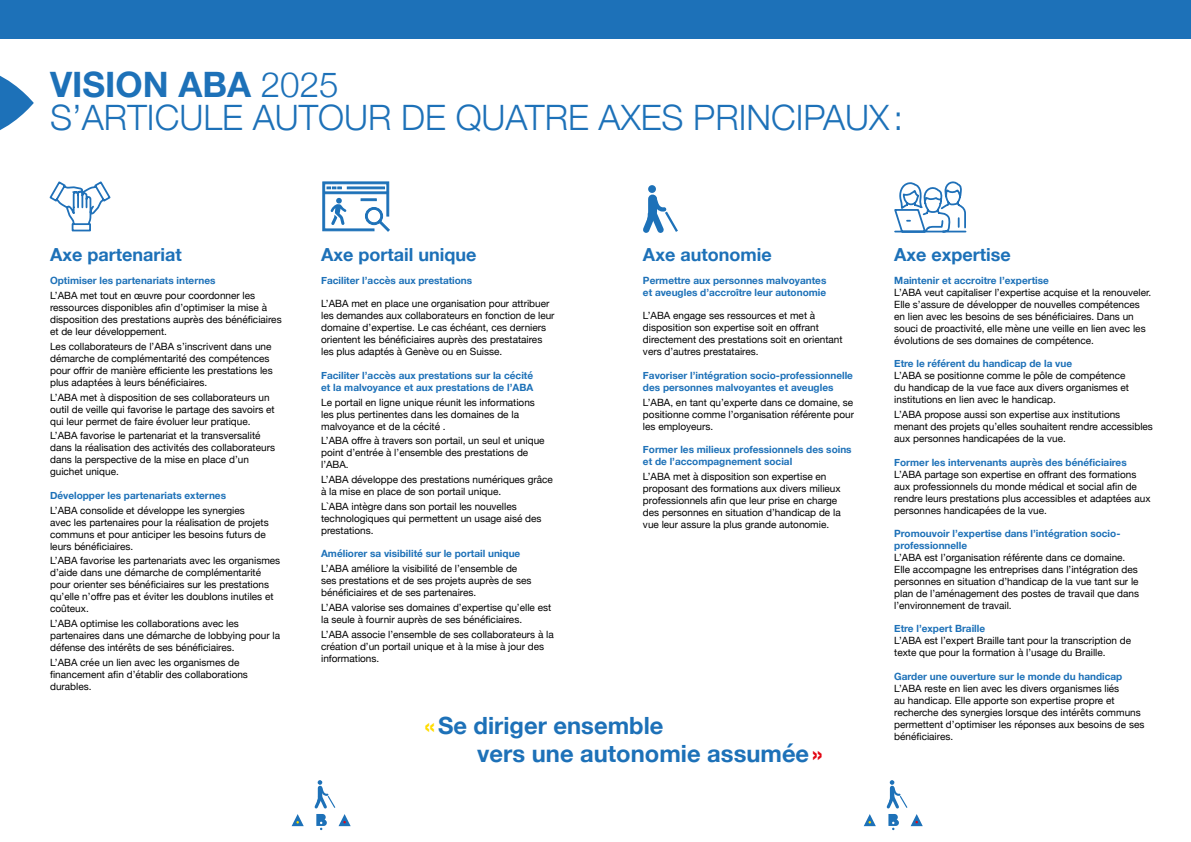
<style>
.page{position:relative;width:1191px;height:842px;background:#fff}
.page>*{position:absolute;margin:0;border:0;box-sizing:border-box;transform-origin:0 0}
.t1{font:300 35px/33.1px "Helvetica Neue";color:#1d71b8}
.t2{font:700 23.7px/28.5px "Helvetica Neue";color:#1d71b8}
.t3{font:700 18px "Helvetica Neue";color:#1d71b8}
.t4{font:10px/12px "Helvetica Neue";color:#000}
.t5{font:700 10px/12px "Helvetica Neue";color:#1d71b8}
.s1{font-weight:700}
.s2{color:#fd0}
.s3{color:#e30613}
</style>
<div class="page">
<svg style="left:0;top:75px;width:34px;height:55px"></svg>
<svg style="left:864px;top:814px;width:12px;height:12px"></svg>
<svg style="left:886px;top:780px;width:36px;height:50px"></svg>
<svg style="left:292px;top:814px;width:12px;height:12px"></svg>
<svg style="left:314px;top:780px;width:37px;height:50px"></svg>
<div style="left:0;top:0;width:1191px;height:38px;background:#1d71b8"></div>
<div style="left:648px;top:185px;width:8px;height:8px;background:#1d71b8;border-radius:4px"></div>
<svg style="left:643px;top:194px;width:35px;height:39px"></svg>
<svg style="left:894px;top:181px;width:73px;height:52px"></svg>
<svg style="left:49px;top:181px;width:62px;height:51px"></svg>
<svg style="left:322px;top:181px;width:68px;height:51px"></svg>
<h1 class="t1" style="left:50px;top:66px;width:854px"><span class="s1">VISION ABA</span> 2025<br>S’ARTICULE AUTOUR DE QUATRE AXES PRINCIPAUX:</h1>
<h3 class="t3" style="left:50px;top:240px;width:133px">Axe partenariat</h3>
<p class="t5" style="left:50px;top:275px;width:167px">Optimiser les partenariats internes</p>
<p class="t4" style="left:50px;top:290px;width:233px">L’ABA met tout en œuvre pour coordonner les ressources disponibles afin d’optimiser la mise à disposition des prestations auprès des bénéficiaires et de leur développement.</p>
<p class="t4" style="left:50px;top:341px;width:224px">Les collaborateurs de l’ABA s’inscrivent dans une démarche de complémentarité des compétences pour offrir de manière efficiente les prestations les plus adaptées à leurs bénéficiaires.</p>
<p class="t4" style="left:50px;top:392px;width:226px">L’ABA met à disposition de ses collaborateurs un outil de veille qui favorise le partage des savoirs et qui leur permet de faire évoluer leur pratique.</p>
<p class="t4" style="left:50px;top:430px;width:226px">L’ABA favorise le partenariat et la transversalité dans la réalisation des activités des collaborateurs dans la perspective de la mise en place d’un guichet unique.</p>
<p class="t5" style="left:50px;top:489px;width:177px">Développer les partenariats externes</p>
<p class="t4" style="left:50px;top:505px;width:220px">L’ABA consolide et développe les synergies<br>avec les partenaires pour la réalisation de projets communs et pour anticiper les besoins futurs de leurs bénéficiaires.</p>
<p class="t4" style="left:50px;top:555px;width:232px">L’ABA favorise les partenariats avec les organismes d’aide dans une démarche de complémentarité pour orienter ses bénéficiaires sur les prestations qu’elle n’offre pas et éviter les doublons inutiles et coûteux.</p>
<p class="t4" style="left:50px;top:618px;width:232px">L’ABA optimise les collaborations avec les partenaires dans une démarche de lobbying pour la défense des intérêts de ses bénéficiaires.</p>
<p class="t4" style="left:50px;top:657px;width:199px">L’ABA crée un lien avec les organismes de financement afin d’établir des collaborations durables.</p>
<h3 class="t3" style="left:321px;top:240px;width:157px">Axe portail unique</h3>
<p class="t5" style="left:321px;top:275px;width:153px">Faciliter l’accès aux prestations</p>
<p class="t4" style="left:321px;top:298px;width:235px">L’ABA met en place une organisation pour attribuer les demandes aux collaborateurs en fonction de leur domaine d’expertise. Le cas échéant, ces derniers orientent les bénéficiaires auprès des prestataires les plus adaptés à Genève ou en Suisse.</p>
<p class="t5" style="left:321px;top:369px;width:214px">Faciliter l’accès aux prestations sur la cécité et la malvoyance et aux prestations de l’ABA</p>
<p class="t4" style="left:321px;top:397px;width:215px">Le portail en ligne unique réunit les informations les plus pertinentes dans les domaines de la malvoyance et de la cécité .</p>
<p class="t4" style="left:321px;top:435px;width:225px">L’ABA offre à travers son portail, un seul et unique point d’entrée à l’ensemble des prestations de l’ABA.</p>
<p class="t4" style="left:321px;top:474px;width:233px">L’ABA développe des prestations numériques grâce à la mise en place de son portail unique.</p>
<p class="t4" style="left:321px;top:501px;width:222px">L`ABA intègre dans son portail les nouvelles technologiques qui permettent un usage aisé des prestations.</p>
<p class="t5" style="left:321px;top:548px;width:201px">Améliorer sa visibilité sur le portail unique</p>
<p class="t4" style="left:321px;top:563px;width:212px">L’ABA améliore la visibilité de l’ensemble de ses prestations et de ses projets auprès de ses bénéficiaires et de ses partenaires.</p>
<p class="t4" style="left:321px;top:602px;width:232px">L’ABA valorise ses domaines d’expertise qu’elle est la seule à fournir auprès de ses bénéficiaires.</p>
<p class="t4" style="left:321px;top:629px;width:234px">L’ABA associe l’ensemble de ses collaborateurs à la création d’un portail unique et à la mise à jour des informations.</p>
<h3 class="t3" style="left:643px;top:240px;width:130px">Axe autonomie</h3>
<p class="t5" style="left:643px;top:275px;width:185px">Permettre aux personnes malvoyantes et aveugles d’accroître leur autonomie</p>
<p class="t4" style="left:643px;top:310px;width:201px">L’ABA engage ses ressources et met à disposition son expertise soit en offrant directement des prestations soit en orientant vers d’autres prestataires.</p>
<p class="t5" style="left:643px;top:369px;width:211px">Favoriser l’intégration socio-professionnelle des personnes malvoyantes et aveugles</p>
<p class="t4" style="left:643px;top:397px;width:213px;text-align:justify">L’ABA, en tant qu’experte dans ce domaine, se positionne comme l’organisation référente pour les employeurs.</p>
<p class="t5" style="left:643px;top:444px;width:210px">Former les milieux professionnels des soins et de l’accompagnement social</p>
<p class="t4" style="left:643px;top:471px;width:199px">L’ABA met à disposition son expertise en proposant des formations aux divers milieux professionnels afin que leur prise en charge des personnes en situation d’handicap de la vue leur assure la plus grande autonomie.</p>
<h2 class="t2" style="left:477px;top:712px;width:347px;text-indent:-53px"><span class="s2">«</span>Se diriger ensemble<br>vers une autonomie assumée<span class="s3">»</span></h2>
<h3 class="t3" style="left:894px;top:240px;width:118px">Axe expertise</h3>
<p class="t5" style="left:894px;top:275px;width:156px">Maintenir et accroitre l’expertise</p>
<p class="t4" style="left:894px;top:287px;width:258px">L’ABA veut capitaliser l’expertise acquise et la renouveler.<br>Elle s’assure de développer de nouvelles compétences en lien avec les besoins de ses bénéficiaires. Dans un souci de proactivité, elle mène une veille en lien avec les évolutions de ses domaines de compétence.</p>
<p class="t5" style="left:894px;top:358px;width:179px">Etre le référent du handicap de la vue</p>
<p class="t4" style="left:894px;top:370px;width:236px">L’ABA se positionne comme le pôle de compétence du handicap de la vue face aux divers organismes et institutions en lien avec le handicap.</p>
<p class="t4" style="left:894px;top:409px;width:260px">L’ABA propose aussi son expertise aux institutions menant des projets qu’elles souhaitent rendre accessibles aux personnes handicapées de la vue.</p>
<p class="t5" style="left:894px;top:456px;width:234px">Former les intervenants auprès des bénéficiaires</p>
<p class="t4" style="left:894px;top:469px;width:258px">L’ABA partage son expertise en offrant des formations aux professionnels du monde médical et social afin de rendre leurs prestations plus accessibles et adaptées aux personnes handicapées de la vue.</p>
<p class="t5" style="left:894px;top:528px;width:228px">Promouvoir l’expertise dans l’intégration socio&shy;professionnelle</p>
<p class="t4" style="left:894px;top:552px;width:246px">L’ABA est l’organisation référente dans ce domaine.<br>Elle accompagne les entreprises dans l’intégration des personnes en situation d’handicap de la vue tant sur le plan de l’aménagement des postes de travail que dans l’environnement de travail.</p>
<p class="t5" style="left:894px;top:623px;width:92px">Etre l’expert Braille</p>
<p class="t4" style="left:894px;top:635px;width:238px">L’ABA est l’expert Braille tant pour la transcription de texte que pour la formation à l’usage du Braille.</p>
<p class="t5" style="left:894px;top:670px;width:229px">Garder une ouverture sur le monde du handicap</p>
<p class="t4" style="left:894px;top:683px;width:252px">L’ABA reste en lien avec les divers organismes liés<br>au handicap. Elle apporte son expertise propre et recherche des synergies lorsque des intérêts communs permettent d’optimiser les réponses aux besoins de ses bénéficiaires.</p>
</div>
